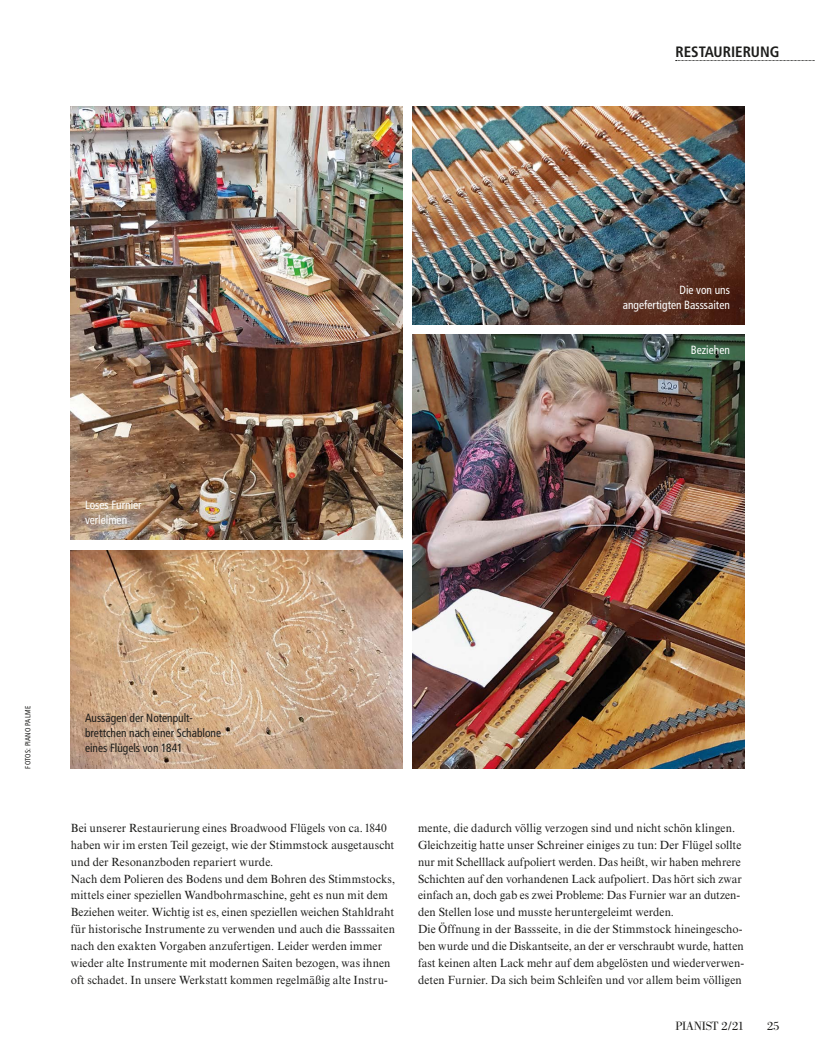
<style>
.page{position:relative;width:815px;height:1063px;background:#fff}
.page>*{position:absolute;margin:0;border:0;box-sizing:border-box;transform-origin:0 0}
.t1{font:700 condensed 15px "Frutiger LT Std";color:#1d1d1b}
.t2{font:12.5px "Bodoni Std";letter-spacing:-.03em;color:#1d1d1b}
.t3{font:11.88px/16.9px "Times New Roman MT Std";letter-spacing:.01em;color:#1d1d1b;scale:.96 1}
.t4{font:condensed 11.88px/15px "Frutiger LT Std";color:#1d1d1b;scale:.96 1}
.t5{font:condensed 11.88px/15px "Frutiger LT Std";color:#fff;scale:.96 1}
.t6{font:condensed 7.5px "Frutiger LT Std";letter-spacing:.02em;color:#1d1d1b;scale:.96 1}
</style>
<div class="page">
<img style="left:71px;top:550px;width:331px;height:218px">
<img style="left:71px;top:106px;width:331px;height:434px">
<img style="left:413px;top:335px;width:331px;height:433px">
<img style="left:413px;top:106px;width:331px;height:218px">
<svg style="left:676px;top:60px;width:139px;height:1px"></svg>
<p class="t1" style="left:675px;top:43px;width:106px">RESTAURIERUNG</p>
<p class="t5" style="left:85px;top:497px;width:60px">Loses Furnier verleimen</p>
<p class="t5" style="left:623px;top:282px;width:113px;text-align:right">Die von uns angefertigten Basssaiten</p>
<p class="t5" style="left:691px;top:342px;width:42px">Beziehen</p>
<p class="t6" style="left:24px;top:769px;width:67px;rotate:-90deg">FOTOS: PIANO PALME</p>
<p class="t4" style="left:85px;top:711px;width:143px">Aussägen der Notenpult&shy;brettchen nach einer Schablone eines Flügels von 1841</p>
<p class="t3" style="left:71px;top:819px;width:339px">Bei unserer Restaurierung eines Broadwood Flügels von ca. 1840 haben wir im ersten Teil gezeigt, wie der Stimmstock ausgetauscht und der Resonanzboden repariert wurde.<br>Nach dem Polieren des Bodens und dem Bohren des Stimmstocks, mittels einer speziellen Wandbohrmaschine, geht es nun mit dem Beziehen weiter. Wichtig ist es, einen speziellen weichen Stahldraht für historische Instrumente zu verwenden und auch die Basssaiten nach den exakten Vorgaben anzufertigen. Leider werden immer wieder alte Instrumente mit modernen Saiten bezogen, was ihnen oft schadet. In unsere Werkstatt kommen regelmäßig alte Instru-</p>
<p class="t3" style="left:418px;top:819px;width:341px">mente, die dadurch völlig verzogen sind und nicht schön klingen.<br>Gleichzeitig hatte unser Schreiner einiges zu tun: Der Flügel sollte nur mit Schelllack aufpoliert werden. Das heißt, wir haben mehrere Schichten auf den vorhandenen Lack aufpoliert. Das hört sich zwar einfach an, doch gab es zwei Probleme: Das Furnier war an dutzen&shy;den Stellen lose und musste heruntergeleimt werden.<br>Die Öffnung in der Bassseite, in die der Stimmstock hineingescho&shy;ben wurde und die Diskantseite, an der er verschraubt wurde, hatten fast keinen alten Lack mehr auf dem abgelösten und wiederverwen&shy;deten Furnier. Da sich beim Schleifen und vor allem beim völligen</p>
<p class="t2" style="left:676px;top:1019px;width:70px">PIANIST 2/21</p>
<p class="t2" style="left:767px;top:1019px;width:14px">25</p>
</div>
